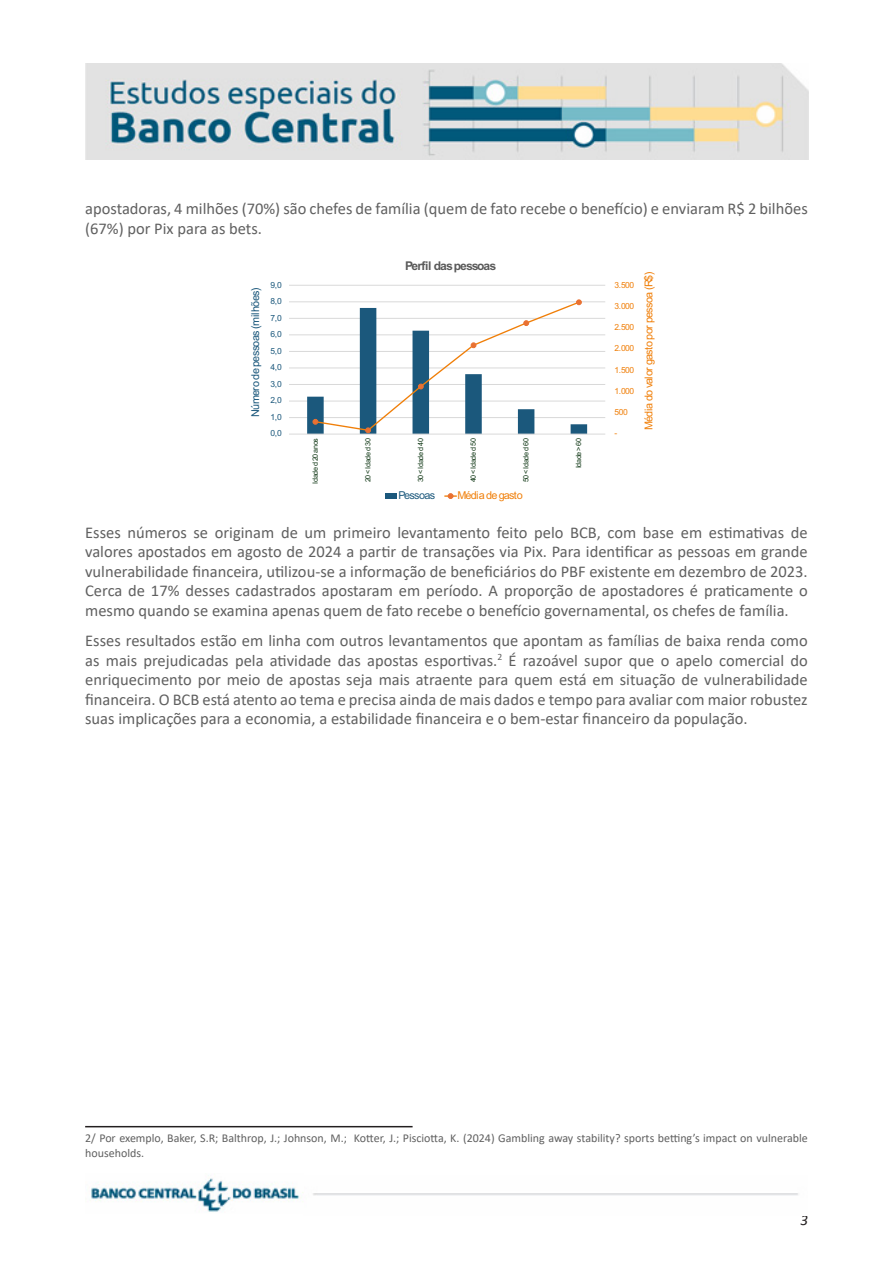
<style>
.page{position:relative;width:893px;height:1263px;background:#fff}
.page>*{position:absolute;margin:0;border:0;box-sizing:border-box;transform-origin:0 0}
.Paragráfo_Estudos_Es{font:16.5px/19.5px "Calibri";color:#606060;text-align:justify}
.t1{font:italic 15px "Calibri";color:#231f20}
.Nota_rodapé_Estudos{font:12px/15px "Calibri";color:#606060}
.t2{font:700 12px "Arial";letter-spacing:-.06em;color:#595959}
.t3{font:10.8px "Arial";letter-spacing:-.06em;color:#f07f09}
.t4{font:10.8px "Arial";letter-spacing:-.055em;color:#1b587c}
.t5{font:8.4px "Arial";letter-spacing:-.05em;color:#f07f09}
.t6{font:8.4px "Arial";color:#1b587c}
.t7{font:7.2px "Arial";letter-spacing:-.045em;color:#0d3512}
</style>
<div class="page">
<img style="left:91px;top:1175px;width:212px;height:37px">
<img style="left:86px;top:64px;width:722px;height:95px">
<hr style="left:85px;top:1126px;width:328px;height:1px;background:#231f20">
<hr style="left:289px;top:417px;width:316px;height:1px;background:#d9d9d9">
<hr style="left:289px;top:401px;width:316px;height:1px;background:#d9d9d9">
<hr style="left:289px;top:384px;width:316px;height:1px;background:#d9d9d9">
<hr style="left:289px;top:368px;width:316px;height:1px;background:#d9d9d9">
<hr style="left:289px;top:351px;width:316px;height:1px;background:#d9d9d9">
<hr style="left:289px;top:335px;width:316px;height:1px;background:#d9d9d9">
<hr style="left:289px;top:318px;width:316px;height:1px;background:#d9d9d9">
<hr style="left:289px;top:302px;width:316px;height:1px;background:#d9d9d9">
<hr style="left:289px;top:285px;width:316px;height:1px;background:#d9d9d9">
<hr style="left:289px;top:434px;width:316px;height:1px;background:#d9d9d9">
<svg style="left:307px;top:300px;width:280px;height:134px"></svg>
<div style="left:386px;top:493px;width:11px;height:6px;background:#1b587c"></div>
<svg style="left:445px;top:493px;width:11px;height:6px"></svg>
<p class="Paragráfo_Estudos_Es" style="left:85px;top:199px;width:724px">apostadoras, 4 milhões (70%) são chefes de família (quem de fato recebe o benefício) e enviaram R$ 2 bilhões (67%) por Pix para as bets.</p>
<p class="t4" style="left:249px;top:417px;width:131px;rotate:-90deg">Número de pessoas (milhões)</p>
<p class="t6" style="left:271px;top:280px;width:13px">9,0</p>
<p class="t6" style="left:271px;top:296px;width:13px">8,0</p>
<p class="t6" style="left:271px;top:313px;width:13px">7,0</p>
<p class="t6" style="left:271px;top:329px;width:13px">6,0</p>
<p class="t6" style="left:271px;top:346px;width:13px">5,0</p>
<p class="t6" style="left:271px;top:363px;width:13px">4,0</p>
<p class="t6" style="left:271px;top:379px;width:13px">3,0</p>
<p class="t6" style="left:271px;top:396px;width:13px">2,0</p>
<p class="t6" style="left:271px;top:412px;width:13px">1,0</p>
<p class="t6" style="left:271px;top:429px;width:13px">0,0</p>
<p class="t2" style="left:405px;top:259px;width:93px">Perfil das pessoas</p>
<p class="t7" style="left:311px;top:484px;width:47px;rotate:-90deg">Idade d 20 anos</p>
<p class="t7" style="left:364px;top:482px;width:45px;rotate:-90deg">20 &lt; Idade d 30</p>
<p class="t7" style="left:417px;top:482px;width:45px;rotate:-90deg">30 &lt; Idade d 40</p>
<p class="t7" style="left:469px;top:482px;width:45px;rotate:-90deg">40 &lt; Idade d 50</p>
<p class="t7" style="left:522px;top:482px;width:45px;rotate:-90deg">50 &lt; Idade d 60</p>
<p class="t7" style="left:575px;top:468px;width:32px;rotate:-90deg">Idade &gt; 60</p>
<p class="t4" style="left:398px;top:489px;width:38px">Pessoas</p>
<p class="t3" style="left:458px;top:489px;width:67px">Média de gasto</p>
<p class="t5" style="left:615px;top:280px;width:21px">3.500</p>
<p class="t5" style="left:615px;top:301px;width:21px">3.000</p>
<p class="t5" style="left:615px;top:322px;width:21px">2.500</p>
<p class="t5" style="left:615px;top:344px;width:21px">2.000</p>
<p class="t5" style="left:615px;top:365px;width:21px">1.500</p>
<p class="t5" style="left:615px;top:386px;width:21px">1.000</p>
<p class="t5" style="left:615px;top:407px;width:15px">500</p>
<p class="t5" style="left:615px;top:429px;width:4px">-</p>
<p class="t3" style="left:643px;top:430px;width:159px;rotate:-90deg">Média do valor gasto por pessoa (R$)</p>
<p class="Paragráfo_Estudos_Es" style="left:85px;top:522px;width:724px">Esses números se originam de um primeiro levantamento feito pelo BCB, com base em estimativas de valores apostados em agosto de 2024 a partir de transações via Pix. Para identificar as pessoas em grande vulnerabilidade financeira, utilizou-se a informação de beneficiários do PBF existente em dezembro de 2023.<br>Cerca de 17% desses cadastrados apostaram em período. A proporção de apostadores é praticamente o mesmo quando se examina apenas quem de fato recebe o benefício governamental, os chefes de família.</p>
<p class="Paragráfo_Estudos_Es" style="left:85px;top:631px;width:724px">Esses resultados estão em linha com outros levantamentos que apontam as famílias de baixa renda como as mais prejudicadas pela atividade das apostas esportivas.<sup>2</sup> É razoável supor que o apelo comercial do enriquecimento por meio de apostas seja mais atraente para quem está em situação de vulnerabilidade financeira. O BCB está atento ao tema e precisa ainda de mais dados e tempo para avaliar com maior robustez suas implicações para a economia, a estabilidade financeira e o bem-estar financeiro da população.</p>
<p class="Nota_rodapé_Estudos" style="left:85px;top:1130px;width:724px">2/ Por exemplo, Baker, S.R; Balthrop, J.; Johnson, M.; Kotter, J.; Pisciotta, K. (2024) Gambling away stability? sports betting’s impact on vulnerable households.</p>
<p class="t1" style="left:800px;top:1210px;width:9px">3</p>
</div>
